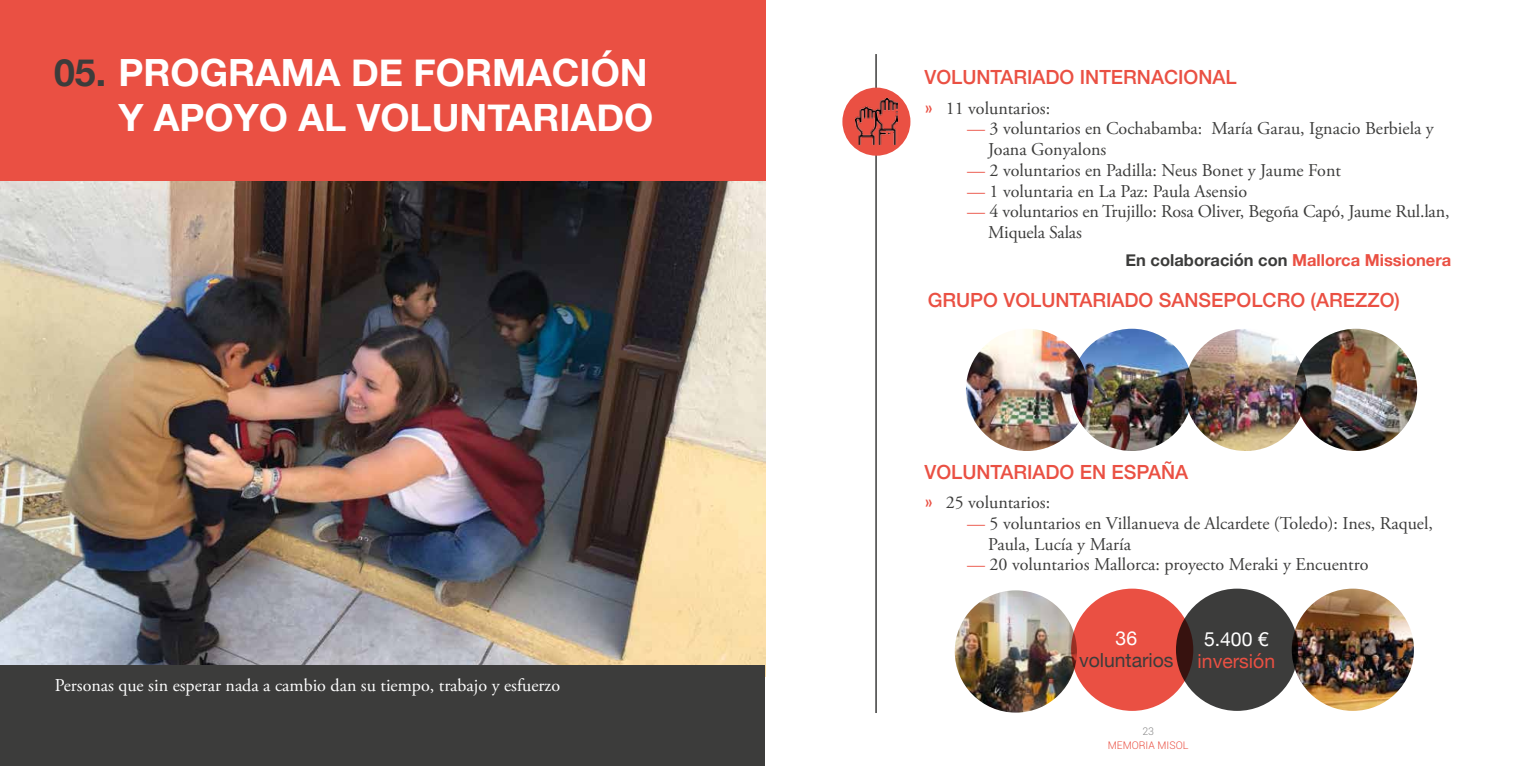
<style>
.page{position:relative;width:1531px;height:766px;background:#fff}
.page>*{position:absolute;margin:0;border:0;box-sizing:border-box;transform-origin:0 0}
.t1{font:700 37.5px/45px "Helvetica Neue";color:#fff;text-align:right}
.t2{font:500 19.5px "Helvetica Neue";color:#ea5043}
.t3{font:19.35px "Helvetica Neue";color:#3c3c3b}
.t4{font:19.35px "Helvetica Neue";color:#ea5043}
.t5{font:19.35px "Helvetica Neue";color:#fff}
.t6{font:18px/20.7px "Adobe Garamond Pro";color:#3c3c3b}
.t7{font:18px "Adobe Garamond Pro";color:#fff}
.t8{font:700 16.5px "Helvetica Neue";color:#ea5043}
.t9{font:300 10.5px "Roboto";color:#ea5043}
.t10{font:300 10.5px "Roboto";color:#878787}
.s1{color:#3c3c3b}
.s2{font-family:"Univers LT Std";font-stretch:condensed;color:#ea5043}
.s3{color:#ea5043}
</style>
<div class="page">
<img style="left:0;top:181px;width:765px;height:484px">
<div style="left:0;top:665px;width:765px;height:100px;background:#3c3c3b"></div>
<div style="left:0;top:0;width:765px;height:181px;background:#ea5043"></div>
<hr style="left:875px;top:54px;width:2px;height:658px;background:#3c3c3b">
<div style="left:842px;top:88px;width:68px;height:68px;background:#ea5043;border-radius:50%"></div>
<img style="left:856px;top:99px;width:41px;height:46px">
<img style="left:966px;top:328px;width:122px;height:123px;border-radius:61px">
<img style="left:1184px;top:328px;width:123px;height:123px;border-radius:61px">
<img style="left:1295px;top:328px;width:122px;height:123px;border-radius:61px">
<img style="left:1071px;top:328px;width:122px;height:123px;border-radius:61px">
<div style="left:1071px;top:588px;width:122px;height:122px;background:#ea5043;border-radius:50%"></div>
<div style="left:1176px;top:588px;width:122px;height:122px;background:#3c3c3b;border-radius:50%"></div>
<img style="left:1292px;top:588px;width:122px;height:122px;border-radius:61px">
<img style="left:955px;top:590px;width:122px;height:122px;border-radius:61px">
<h1 class="t1" style="left:54px;top:51px;width:601px"><span class="s1">05.</span> PROGRAMA DE FORMACIÓN<br>Y APOYO AL VOLUNTARIADO</h1>
<p class="t7" style="left:55px;top:674px;width:507px">Personas que sin esperar nada a cambio dan su tiempo, trabajo y esfuerzo</p>
<p class="t2" style="left:924px;top:62px;width:314px">VOLUNTARIADO INTERNACIONAL</p>
<p class="t6" style="left:924px;top:98px;width:127px"><span class="s2">»</span> 11 voluntarios:</p>
<p class="t6" style="left:988px;top:119px;width:447px;text-indent:-21px"><span class="s3">—</span> 3 voluntarios en Cochabamba: María Garau, Ignacio Berbiela y<br>Joana Gonyalons</p>
<p class="t6" style="left:967px;top:160px;width:375px"><span class="s3">—</span> 2 voluntarios en Padilla: Neus Bonet y Jaume Font</p>
<p class="t6" style="left:967px;top:181px;width:282px"><span class="s3">—</span> 1 voluntaria en La Paz: Paula Asensio</p>
<p class="t6" style="left:988px;top:202px;width:463px;text-indent:-21px"><span class="s3">—</span> 4 voluntarios en Trujillo: Rosa Oliver, Begoña Capó, Jaume Rul.lan,<br>Miquela Salas</p>
<p class="t8" style="left:1125px;top:247px;width:327px"><span class="s1">En colaboración con</span> Mallorca Missionera</p>
<p class="t2" style="left:927px;top:284px;width:474px">GRUPO VOLUNTARIADO SANSEPOLCRO (AREZZO)</p>
<p class="t2" style="left:924px;top:456px;width:265px">VOLUNTARIADO EN ESPAÑA</p>
<p class="t6" style="left:924px;top:492px;width:127px"><span class="s2">»</span> 25 voluntarios:</p>
<p class="t6" style="left:988px;top:513px;width:446px;text-indent:-21px"><span class="s3">—</span> 5 voluntarios en Villanueva de Alcardete (Toledo): Ines, Raquel,<br>Paula, Lucía y María</p>
<p class="t6" style="left:967px;top:554px;width:403px"><span class="s3">—</span> 20 voluntarios Mallorca: proyecto Meraki y Encuentro</p>
<p class="t5" style="left:1115px;top:624px;width:23px">36</p>
<p class="t3" style="left:1079px;top:646px;width:96px">voluntarios</p>
<p class="t5" style="left:1204px;top:625px;width:66px">5.400 €</p>
<p class="t4" style="left:1197px;top:647px;width:79px">inversión</p>
<p class="t10" style="left:1142px;top:724px;width:13px">23</p>
<p class="t9" style="left:1108px;top:737px;width:82px">MEMORIA MISOL</p>
</div>
